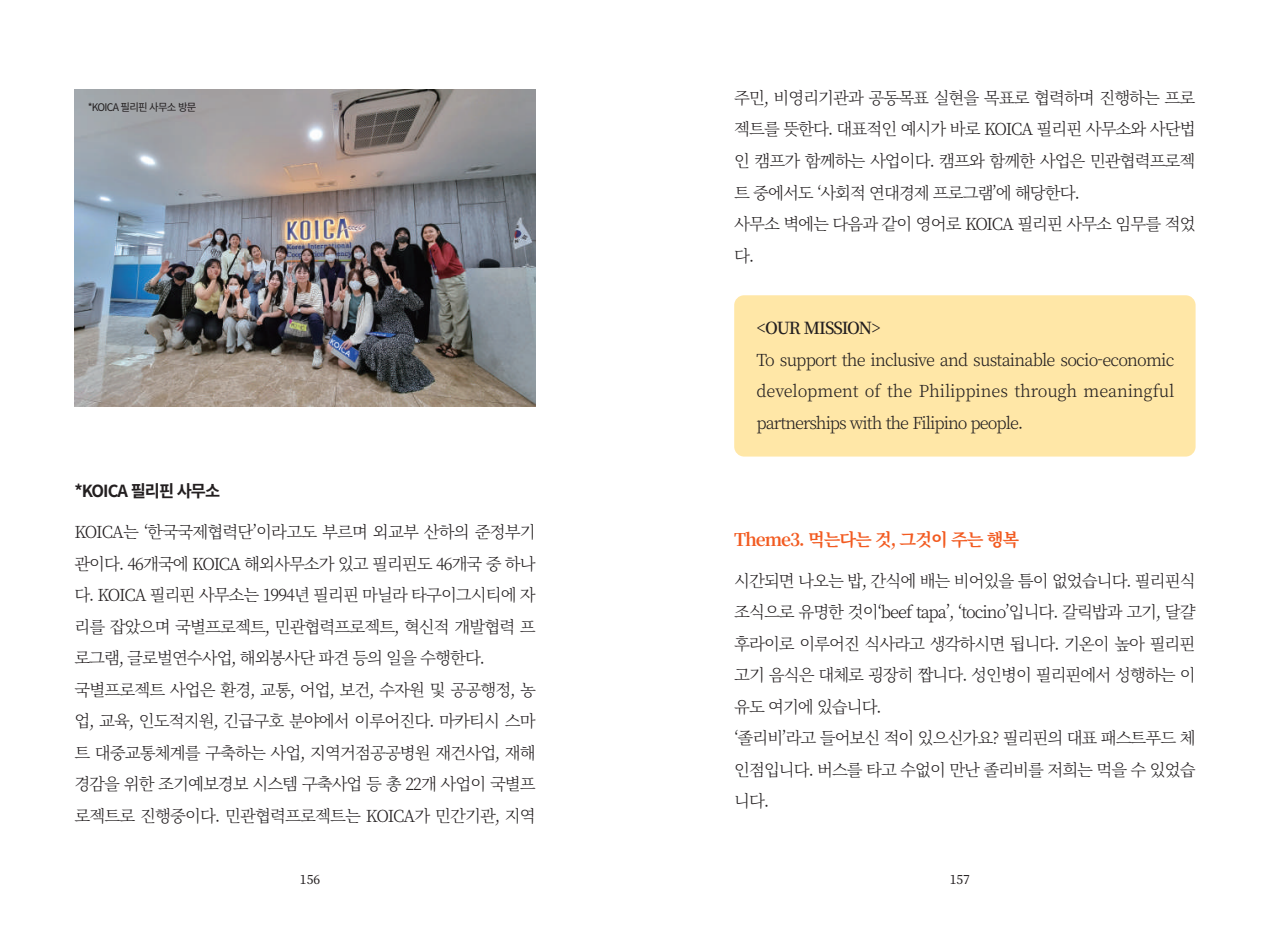
<style>
.page{position:relative;width:1270px;height:933px;background:#fff}
.page>*{position:absolute;margin:0;border:0;box-sizing:border-box;transform-origin:0 0}
.t1{font:700 17.5px "Source Han Serif K";letter-spacing:-.06em;color:#f25b21}
.t2{font:300 16.62px/31.5px "Source Han Serif K";letter-spacing:-.06em;color:#231f20}
.t3{font:700 16.62px "Source Han Sans K";letter-spacing:-.06em;color:#231f20}
.t4{font:600 16.62px "Source Han Serif K";letter-spacing:-.075em;color:#231f20}
.t5{font:500 12.25px "Source Han Serif K";color:#231f20}
.t6{font:10.5px "Source Han Sans K";letter-spacing:-.07em;color:#231f20}
</style>
<div class="page">
<div style="left:734px;top:295px;width:462px;height:161px;background:#ffe7a7;border-radius:10px"></div>
<img style="left:74px;top:89px;width:462px;height:318px">
<p class="t6" style="left:88px;top:101px;width:110px">*KOICA 필리핀 사무소 방문</p>
<p class="t3" style="left:74px;top:481px;width:147px">*KOICA 필리핀 사무소</p>
<p class="t2" style="left:74px;top:516px;width:463px">KOICA는 ‘한국국제협력단’이라고도 부르며 외교부 산하의 준정부기 관이다. 46개국에 KOICA 해외사무소가 있고 필리핀도 46개국 중 하나 다. KOICA 필리핀 사무소는 1994년 필리핀 마닐라 타구이그시티에 자 리를 잡았으며 국별프로젝트, 민관협력프로젝트, 혁신적 개발협력 프 로그램, 글로벌연수사업, 해외봉사단 파견 등의 일을 수행한다. 국별프로젝트 사업은 환경, 교통, 어업, 보건, 수자원 및 공공행정, 농 업, 교육, 인도적지원, 긴급구호 분야에서 이루어진다. 마카티시 스마 트 대중교통체계를 구축하는 사업, 지역거점공공병원 재건사업, 재해 경감을 위한 조기예보경보 시스템 구축사업 등 총 22개 사업이 국별프 로젝트로 진행중이다. 민관협력프로젝트는 KOICA가 민간기관, 지역</p>
<p class="t2" style="left:734px;top:82px;width:463px">주민, 비영리기관과 공동목표 실현을 목표로 협력하며 진행하는 프로 젝트를 뜻한다. 대표적인 예시가 바로 KOICA 필리핀 사무소와 사단법 인 캠프가 함께하는 사업이다. 캠프와 함께한 사업은 민관협력프로젝 트 중에서도 ‘사회적 연대경제 프로그램’에 해당한다.<br>사무소 벽에는 다음과 같이 영어로 KOICA 필리핀 사무소 임무를 적었 다.</p>
<p class="t4" style="left:756px;top:319px;width:126px">&lt;OUR MISSION&gt;</p>
<p class="t2" style="left:756px;top:344px;width:419px;text-align:justify">To support the inclusive and sustainable socio-economic development of the Philippines through meaningful partnerships with the Filipino people.</p>
<p class="t1" style="left:734px;top:529px;width:287px">Theme3. 먹는다는 것, 그것이 주는 행복</p>
<p class="t2" style="left:734px;top:565px;width:463px">시간되면 나오는 밥, 간식에 배는 비어있을 틈이 없었습니다. 필리핀식 조식으로 유명한 것이‘beef tapa’, ‘tocino’입니다. 갈릭밥과 고기, 달걀 후라이로 이루어진 식사라고 생각하시면 됩니다. 기온이 높아 필리핀 고기 음식은 대체로 굉장히 짭니다. 성인병이 필리핀에서 성행하는 이 유도 여기에 있습니다.<br>‘졸리비’라고 들어보신 적이 있으신가요? 필리핀의 대표 패스트푸드 체 인점입니다. 버스를 타고 수없이 만난 졸리비를 저희는 먹을 수 있었습 니다.</p>
<p class="t5" style="left:300px;top:872px;width:22px">156</p>
<p class="t5" style="left:950px;top:872px;width:22px">157</p>
</div>
